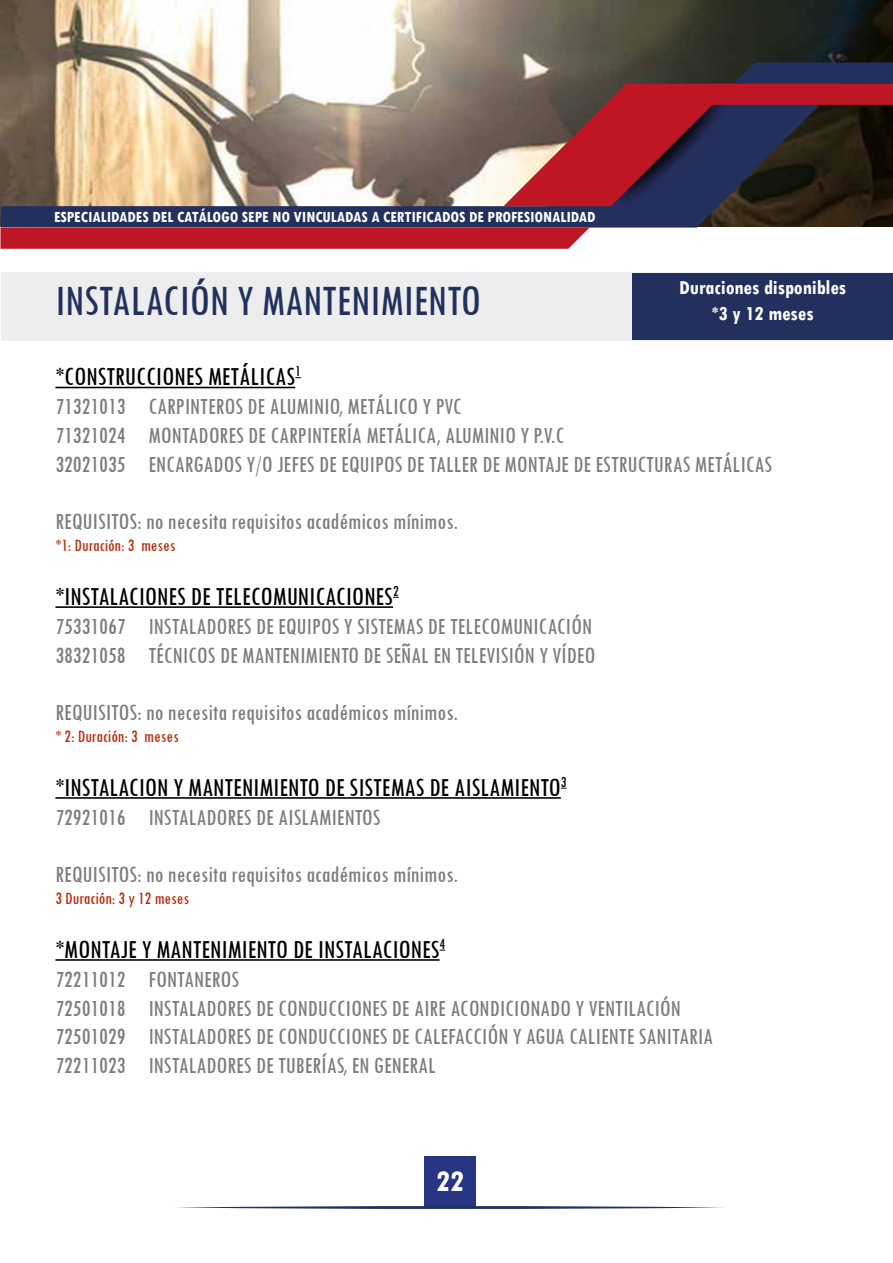
<style>
.page{position:relative;width:893px;height:1263px;background:#fff}
.page>*{position:absolute;margin:0;border:0;box-sizing:border-box;transform-origin:0 0}
.t1{font:condensed 45px "Tw Cen";color:#22305d}
.t2{font:700 condensed 31.5px "Tw Cen";color:#fff}
.t3{font:condensed 27px "Tw Cen";color:#000}
.t4{font:condensed 24px/28.8px "Tw Cen";color:#7d7d7d}
.t5{font:700 condensed 21px/25.2px "Tw Cen";color:#fff;text-align:center}
.t6{font:condensed 18px "Tw Cen";color:#bb2b0a}
.t7{font:700 condensed 16.5px "Tw Cen";color:#fff}
</style>
<div class="page">
<div style="left:424px;top:1156px;width:52px;height:52px;background:#283583"></div>
<svg style="left:176px;top:1206px;width:547px;height:3px;background:#6e7795"></svg>
<img style="left:0;top:0;width:893px;height:227px">
<div style="left:0;top:228px;width:589px;height:21px;background:#be1622"></div>
<svg style="left:1px;top:63px;width:892px;height:165px;background:#8f847b"></svg>
<img style="left:616px;top:206px;width:119px;height:7px">
<svg style="left:504px;top:84px;width:389px;height:122px;background:#662b34"></svg>
<div style="left:2px;top:272px;width:891px;height:68px;background:#ededed"></div>
<div style="left:632px;top:273px;width:260px;height:67px;background:#23305e"></div>
<hr style="left:55px;top:387px;width:240px;height:1px;background:#000">
<hr style="left:55px;top:606px;width:338px;height:2px;background:#000">
<hr style="left:55px;top:797px;width:506px;height:2px;background:#000">
<hr style="left:55px;top:959px;width:385px;height:2px;background:#000">
<p class="t7" style="left:54px;top:207px;width:543px">ESPECIALIDADES DEL CATÁLOGO SEPE NO VINCULADAS A CERTIFICADOS DE PROFESIONALIDAD</p>
<h1 class="t1" style="left:55px;top:274px;width:427px">INSTALACIÓN Y MANTENIMIENTO</h1>
<p class="t5" style="left:679px;top:275px;width:169px">Duraciones disponibles *3 y 12 meses</p>
<p class="t3" style="left:55px;top:361px;width:247px">*CONSTRUCCIONES METÁLICAS<sup>1</sup></p>
<p class="t4" style="left:55px;top:392px;width:718px">71321013 CARPINTEROS DE ALUMINIO, METÁLICO Y PVC<br>71321024 MONTADORES DE CARPINTERÍA METÁLICA, ALUMINIO Y P.V.C<br>32021035 ENCARGADOS Y/O JEFES DE EQUIPOS DE TALLER DE MONTAJE DE ESTRUCTURAS METÁLICAS</p>
<p class="t4" style="left:55px;top:507px;width:404px">REQUISITOS: no necesita requisitos académicos mínimos.</p>
<p class="t6" style="left:55px;top:535px;width:122px">*1: Duración: 3 meses</p>
<p class="t3" style="left:55px;top:580px;width:345px">*INSTALACIONES DE TELECOMUNICACIONES<sup>2</sup></p>
<p class="t4" style="left:55px;top:611px;width:542px">75331067 INSTALADORES DE EQUIPOS Y SISTEMAS DE TELECOMUNICACIÓN<br>38321058 TÉCNICOS DE MANTENIMIENTO DE SEÑAL EN TELEVISIÓN Y VÍDEO</p>
<p class="t4" style="left:55px;top:698px;width:404px">REQUISITOS: no necesita requisitos académicos mínimos.</p>
<p class="t6" style="left:55px;top:725px;width:125px">* 2: Duración: 3 meses</p>
<p class="t3" style="left:55px;top:771px;width:513px">*INSTALACION Y MANTENIMIENTO DE SISTEMAS DE AISLAMIENTO<sup>3</sup></p>
<p class="t4" style="left:55px;top:802px;width:327px">72921016 INSTALADORES DE AISLAMIENTOS</p>
<p class="t4" style="left:55px;top:860px;width:404px">REQUISITOS: no necesita requisitos académicos mínimos.</p>
<p class="t6" style="left:55px;top:887px;width:135px">3 Duración: 3 y 12 meses</p>
<p class="t3" style="left:55px;top:933px;width:391px">*MONTAJE Y MANTENIMIENTO DE INSTALACIONES<sup>4</sup></p>
<p class="t4" style="left:55px;top:964px;width:659px">72211012 FONTANEROS<br>72501018 INSTALADORES DE CONDUCCIONES DE AIRE ACONDICIONADO Y VENTILACIÓN 72501029 INSTALADORES DE CONDUCCIONES DE CALEFACCIÓN Y AGUA CALIENTE SANITARIA 72211023 INSTALADORES DE TUBERÍAS, EN GENERAL</p>
<h2 class="t2" style="left:436px;top:1162px;width:29px">22</h2>
</div>
